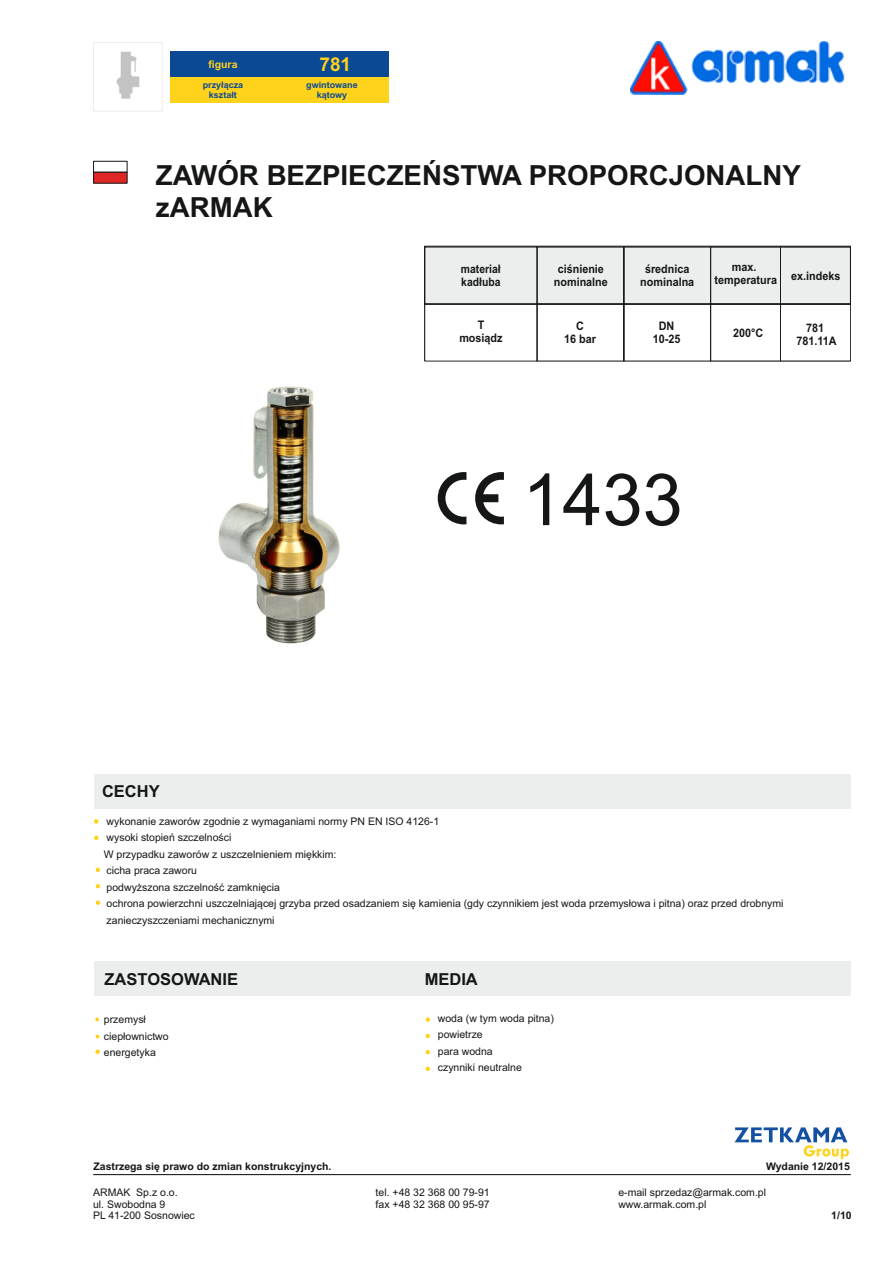
<style>
.page{position:relative;width:893px;height:1263px;background:#fff}
.page>*{position:absolute;margin:0;border:0;box-sizing:border-box;transform-origin:0 0}
.t1{font:72px "Arial";color:#151616}
.t2{font:700 27.75px/31.3px "Arial";color:#151616}
.t3{font:700 19.05px "Arial";color:#ffd31b}
.t4{font:700 16.5px "Arial";color:#151616}
.t5{font:700 11.85px/13.2px "Arial";color:#151616;text-align:center;scale:.92 1}
.t6{font:700 11.85px/13.2px "Arial";color:#151616;scale:.88 1}
.t7{font:700 11.7px/13.2px "Arial";color:#151616;text-align:center;scale:.92 1}
.t8{font:10.5px/16.5px "Arial";color:#151616}
.t9{font:700 10.5px "Arial";color:#151616}
.t10{font:700 10.5px "Arial";color:#ffd31b}
.t11{font:700 9px/10.1px "Arial";color:#0c4995;text-align:center}
</style>
<div class="page">
<img style="left:218px;top:361px;width:404px;height:283px">
<hr style="left:94px;top:1174px;width:756px;height:1px;background:#151616">
<div style="left:170px;top:51px;width:218px;height:26px;background:#0c4995"></div>
<div style="left:170px;top:77px;width:106px;height:26px;background:#ffd31b"></div>
<div style="left:276px;top:77px;width:112px;height:26px;background:#ffd31b"></div>
<div style="left:93px;top:42px;width:70px;height:70px;border:1px solid #eceded"></div>
<div style="left:94px;top:775px;width:756px;height:34px;background:#eceded"></div>
<div style="left:94px;top:962px;width:756px;height:34px;background:#eceded"></div>
<svg style="left:94px;top:819px;width:4px;height:5px"></svg>
<svg style="left:94px;top:836px;width:4px;height:4px"></svg>
<svg style="left:93px;top:161px;width:34px;height:23px"></svg>
<img style="left:630px;top:41px;width:215px;height:53px">
<div style="left:424px;top:245px;width:427px;height:58px;background:#eceded"></div>
<div style="left:424px;top:247px;width:114px;height:58px;border:1px solid #151616"></div>
<div style="left:424px;top:304px;width:114px;height:58px;border:1px solid #151616"></div>
<div style="left:537px;top:247px;width:88px;height:57px;border:1px solid #151616"></div>
<div style="left:537px;top:304px;width:88px;height:57px;border:1px solid #151616"></div>
<div style="left:710px;top:247px;width:71px;height:57px;border:1px solid #151616"></div>
<div style="left:710px;top:304px;width:71px;height:57px;border:1px solid #151616"></div>
<div style="left:623px;top:247px;width:88px;height:57px;border:1px solid #151616"></div>
<div style="left:623px;top:304px;width:88px;height:57px;border:1px solid #151616"></div>
<div style="left:780px;top:247px;width:71px;height:57px;border:1px solid #151616"></div>
<div style="left:780px;top:304px;width:71px;height:57px;border:1px solid #151616"></div>
<svg style="left:438px;top:472px;width:28px;height:52px"></svg>
<svg style="left:475px;top:472px;width:29px;height:52px"></svg>
<img style="left:116px;top:51px;width:24px;height:48px">
<svg style="left:96px;top:868px;width:4px;height:4px"></svg>
<svg style="left:96px;top:884px;width:4px;height:4px"></svg>
<svg style="left:96px;top:900px;width:4px;height:5px"></svg>
<svg style="left:734px;top:1127px;width:115px;height:32px"></svg>
<svg style="left:95px;top:1017px;width:4px;height:4px"></svg>
<svg style="left:95px;top:1049px;width:5px;height:5px"></svg>
<svg style="left:426px;top:1017px;width:4px;height:5px"></svg>
<svg style="left:426px;top:1034px;width:4px;height:4px"></svg>
<svg style="left:426px;top:1050px;width:4px;height:4px"></svg>
<svg style="left:426px;top:1067px;width:4px;height:4px"></svg>
<h3 class="t3" style="left:319px;top:57px;width:33px">781</h3>
<p class="t10" style="left:208px;top:60px;width:31px">figura</p>
<p class="t11" style="left:203px;top:81px;width:42px">przyłącza kształt</p>
<p class="t11" style="left:306px;top:81px;width:53px">gwintowane kątowy</p>
<h2 class="t2" style="left:156px;top:163px;width:647px">ZAWÓR BEZPIECZEŃSTWA PROPORCJONALNY zARMAK</h2>
<p class="t6" style="left:461px;top:263px;width:47px">materiał kadłuba</p>
<p class="t5" style="left:554px;top:264px;width:60px">ciśnienie nominalne</p>
<p class="t5" style="left:715px;top:261px;width:69px">max. temperatura</p>
<p class="t5" style="left:640px;top:264px;width:60px">średnica nominalna</p>
<p class="t7" style="left:459px;top:319px;width:48px">T mosiądz</p>
<p class="t7" style="left:653px;top:321px;width:32px">DN<br>10-25</p>
<p class="t7" style="left:564px;top:321px;width:36px">C<br>16 bar</p>
<p class="t5" style="left:733px;top:327px;width:34px">200°C</p>
<p class="t5" style="left:791px;top:270px;width:55px">ex.indeks</p>
<p class="t5" style="left:796px;top:322px;width:45px">781<br>781.11A</p>
<h1 class="t1" style="left:522px;top:473px;width:162px">1433</h1>
<h3 class="t4" style="left:102px;top:785px;width:59px">CECHY</h3>
<p class="t8" style="left:104px;top:813px;width:681px">wykonanie zaworów zgodnie z wymaganiami normy PN EN ISO 4126-1<br>wysoki stopień szczelności<br>W przypadku zaworów z uszczelnieniem miękkim:<br>cicha praca zaworu<br>podwyższona szczelność zamknięcia<br>ochrona powierzchni uszczelniającej grzyba przed osadzaniem się kamienia (gdy czynnikiem jest woda przemysłowa i pitna) oraz przed drobnymi zanieczyszczeniami mechanicznymi</p>
<h3 class="t4" style="left:105px;top:973px;width:135px">ZASTOSOWANIE</h3>
<h3 class="t4" style="left:425px;top:973px;width:55px">MEDIA</h3>
<p class="t8" style="left:104px;top:1012px;width:66px">przemysł ciepłownictwo energetyka</p>
<p class="t8" style="left:438px;top:1011px;width:118px">woda (w tym woda pitna) powietrze<br>para wodna<br>czynniki neutralne</p>
<p class="t9" style="left:93px;top:1162px;width:240px">Zastrzega się prawo do zmian konstrukcyjnych.</p>
<p class="t9" style="left:766px;top:1162px;width:85px">Wydanie 12/2015</p>
<p class="t8" style="left:93px;top:1187px;width:103px;line-height:11.7px">ARMAK Sp.z o.o.<br>ul. Swobodna 9<br>PL 41-200 Sosnowiec</p>
<p class="t8" style="left:376px;top:1187px;width:116px;line-height:11.7px">tel. +48 32 368 00 79-91 fax +48 32 368 00 95-97</p>
<p class="t8" style="left:618px;top:1187px;width:149px;line-height:11.7px">e-mail sprzedaz@armak.com.pl www.armak.com.pl</p>
<p class="t9" style="left:831px;top:1211px;width:22px">1/10</p>
</div>
